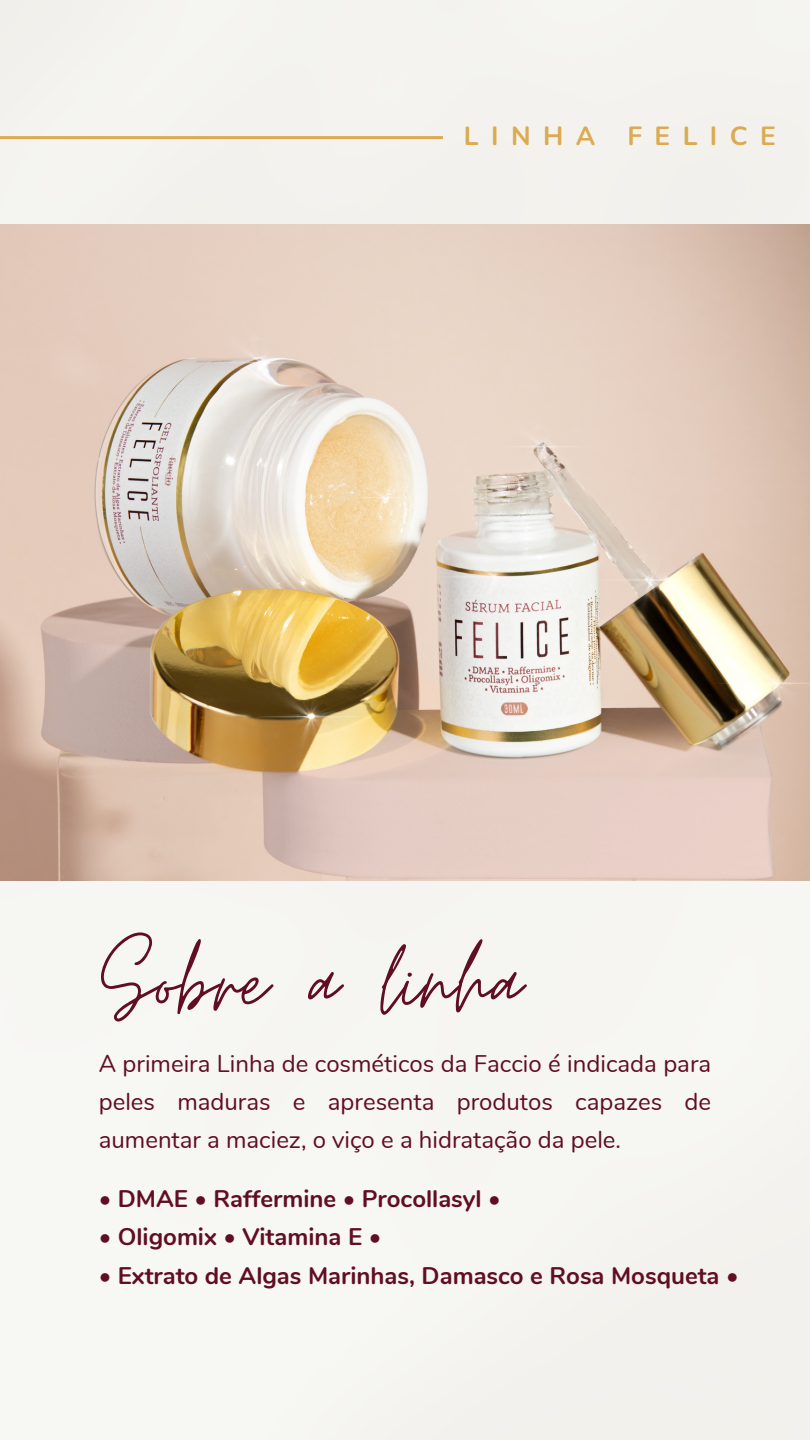
<style>
.page{position:relative;width:810px;height:1440px;background:#fff}
.page>*{position:absolute;margin:0;border:0;box-sizing:border-box;transform-origin:0 0}
.t1{font:110.5px "Moon Time";color:#610e22}
.t2{font:700 26.3px "Nunito";letter-spacing:.475em;color:#dbaa51}
.t3{font:24px/38.2px "Nunito";color:#610e22;text-align:justify}
.t4{font:700 24px "Nunito";color:#610e22}
</style>
<div class="page">
<img style="left:0;top:225px;width:810px;height:656px">
<hr style="left:0;top:136px;width:443px;height:3px;background:#dbaa51">
<p class="t2" style="left:464px;top:119px;width:313px">LINHA FELICE</p>
<h1 class="t1" style="left:101px;top:915px;width:422px">Sobre a linha</h1>
<h2 class="t3" style="left:99px;top:1045px;width:614px">A primeira Linha de cosméticos da Faccio é indicada para peles maduras e apresenta produtos capazes de aumentar a maciez, o viço e a hidratação da pele.</h2>
<p class="t4" style="left:99px;top:1183px;width:404px">• DMAE • Raffermine • Procollasyl •</p>
<p class="t4" style="left:99px;top:1221px;width:284px">• Oligomix • Vitamina E •</p>
<p class="t4" style="left:99px;top:1259px;width:641px">• Extrato de Algas Marinhas, Damasco e Rosa Mosqueta •</p>
</div>
